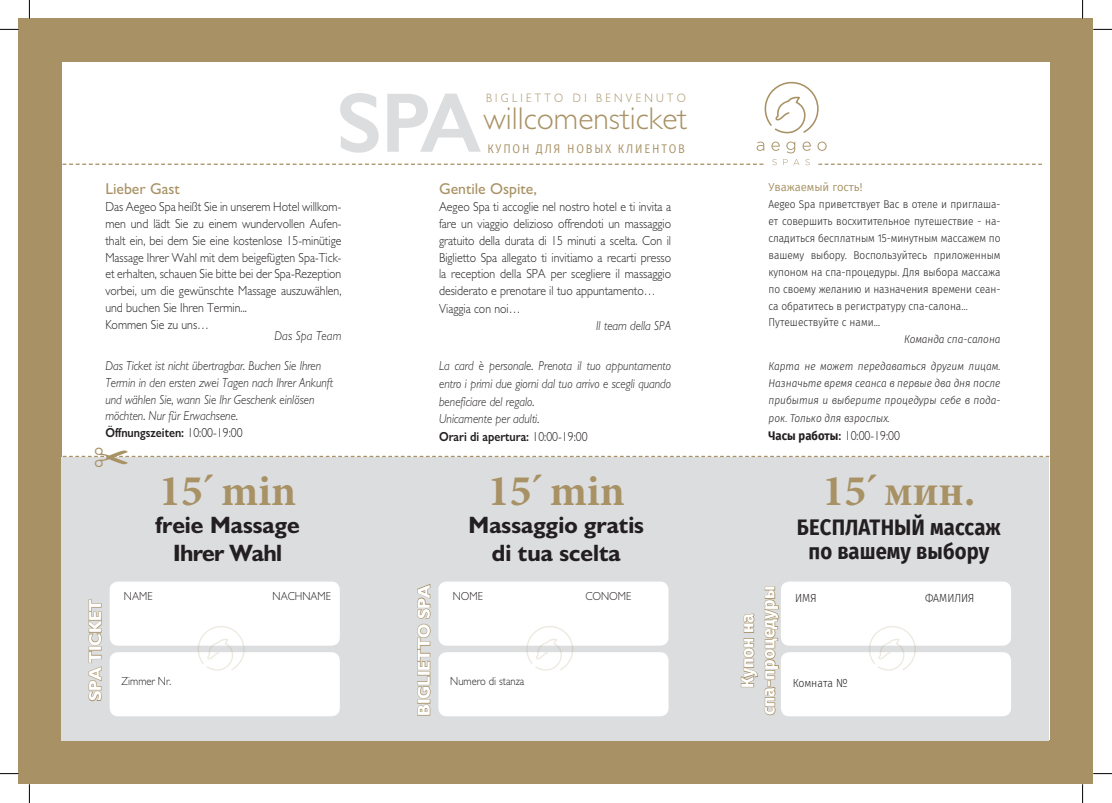
<style>
.page{position:relative;width:1112px;height:803px;background:#fff}
.page>*{position:absolute;margin:0;border:0;box-sizing:border-box;transform-origin:0 0}
.t1{font:600 85px "CF Jeckyl";color:#dcdddf}
.t2{font:700 44.12px "Minion Pro";color:#a89265}
.t3{font:300 31.62px "CF Jeckyl";color:#a89265}
.t4{font:700 23.75px "CF Jeckyl";color:#231f20}
.t5{font:700 23.75px "CF Jeckyl";letter-spacing:-.03em;color:#231f20}
.t6{font:700 22.5px "Fira Sans";letter-spacing:.005em;color:#231f20;scale:.9 1}
.t7{font:700 17.5px "CF Jeckyl";color:#fff}
.t8{font:700 17.5px "Fira Sans";color:#fff}
.t9{font:15.75px "CF Jeckyl";color:#a89265}
.t10{font:300 13.12px/16.9px "CF Jeckyl";color:#231f20;text-align:justify;scale:.9 1}
.t11{font:italic 300 13.12px/16.9px "CF Jeckyl";color:#231f20;scale:.9 1}
.t12{font:600 13.12px "CF Jeckyl";color:#231f20;scale:.9 1}
.t13{font:12.25px "Fira Sans";letter-spacing:.17em;color:#a89265;scale:.9 1}
.t14{font:300 12.25px "CF Jeckyl";letter-spacing:.3em;color:#a89265;scale:.9 1}
.t15{font:300 11.75px "CF Jeckyl";color:#231f20;scale:.9 1}
.t16{font:300 11.75px "Fira Sans";color:#231f20;scale:.9 1}
.t17{font:300 11.25px/16.9px "Fira Sans";letter-spacing:-.005em;color:#231f20;text-align:justify;scale:.9 1}
.t18{font:italic 300 11.25px/17.2px "Fira Sans";color:#231f20;text-align:justify;scale:.9 1}
.t19{font:11.25px "Fira Sans";color:#a89265}
.s1{font-weight:300}
.s2{font-family:"Fira Sans";font-weight:700;font-size:12.5px}
.s3{font-weight:600}
</style>
<div class="page">
<div style="left:19px;top:19px;width:1073px;height:765px;background:#a89265"></div>
<div style="left:62px;top:63px;width:986px;height:677px;background:#fff"></div>
<div style="left:62px;top:457px;width:986px;height:283px;background:#dcdddf"></div>
<svg style="left:756px;top:142px;width:8px;height:9px"></svg>
<svg style="left:771px;top:142px;width:8px;height:9px"></svg>
<svg style="left:786px;top:142px;width:9px;height:11px"></svg>
<svg style="left:802px;top:142px;width:8px;height:9px"></svg>
<svg style="left:817px;top:142px;width:9px;height:9px"></svg>
<svg style="left:772px;top:159px;width:4px;height:6px"></svg>
<svg style="left:783px;top:159px;width:4px;height:6px"></svg>
<svg style="left:793px;top:159px;width:6px;height:6px"></svg>
<svg style="left:805px;top:159px;width:4px;height:6px"></svg>
<svg style="left:764px;top:82px;width:54px;height:51px"></svg>
<svg style="left:62px;top:164px;width:701px;height:1px"></svg>
<svg style="left:818px;top:164px;width:223px;height:1px"></svg>
<svg style="left:88px;top:599px;width:14px;height:103px"></svg>
<div style="left:110px;top:581px;width:230px;height:65px;background:#fff;border-radius:8px"></div>
<div style="left:110px;top:652px;width:230px;height:64px;background:#fff;border-radius:8px"></div>
<svg style="left:197px;top:626px;width:47px;height:45px"></svg>
<svg style="left:417px;top:584px;width:14px;height:132px"></svg>
<div style="left:438px;top:581px;width:230px;height:65px;background:#fff;border-radius:8px"></div>
<div style="left:438px;top:652px;width:230px;height:64px;background:#fff;border-radius:8px"></div>
<svg style="left:526px;top:626px;width:47px;height:45px"></svg>
<svg style="left:740px;top:586px;width:39px;height:130px"></svg>
<div style="left:780px;top:581px;width:230px;height:65px;background:#fff;border-radius:8px"></div>
<div style="left:780px;top:652px;width:230px;height:64px;background:#fff;border-radius:8px"></div>
<svg style="left:868px;top:626px;width:47px;height:45px"></svg>
<svg style="left:0;top:29px;width:19px;height:1px"></svg>
<svg style="left:1092px;top:29px;width:19px;height:1px"></svg>
<svg style="left:0;top:773px;width:19px;height:1px"></svg>
<svg style="left:1092px;top:773px;width:19px;height:1px"></svg>
<svg style="left:29px;top:0;width:1px;height:19px"></svg>
<svg style="left:29px;top:784px;width:1px;height:19px"></svg>
<svg style="left:1081px;top:0;width:2px;height:19px"></svg>
<svg style="left:1082px;top:784px;width:1px;height:19px"></svg>
<svg style="left:63px;top:455px;width:985px;height:2px"></svg>
<p class="t1" style="left:336px;top:76px;width:145px">SPA</p>
<p class="t14" style="left:486px;top:91px;width:223px">BIGLIETTO DI BENVENUTO</p>
<p class="t3" style="left:483px;top:100px;width:205px">willcomensticket</p>
<p class="t13" style="left:487px;top:139px;width:221px">КУПОН ДЛЯ НОВЫХ КЛИЕНТОВ</p>
<p class="t9" style="left:439px;top:180px;width:99px">Gentile Ospite,</p>
<p class="t10" style="left:439px;top:198px;width:259px">Aegeo Spa ti accoglie nel nostro hotel e ti invita a fare un viaggio delizioso offrendoti un massaggio gratuito della durata di 15 minuti a scelta. Con il Biglietto Spa allegato ti invitiamo a recarti presso la reception della SPA per scegliere il massaggio desiderato e prenotare il tuo appuntamento…</p>
<p class="t10" style="left:439px;top:300px;width:92px">Viaggia con noi…</p>
<p class="t11" style="left:596px;top:317px;width:85px">Il team della SPA</p>
<p class="t9" style="left:105px;top:180px;width:76px">Lieber Gast</p>
<p class="t10" style="left:105px;top:198px;width:264px">Das Aegeo Spa heißt Sie in unserem Hotel willkom&shy;men und lädt Sie zu einem wundervollen Aufen&shy;thalt ein, bei dem Sie eine kostenlose 15-minütige Massage Ihrer Wahl mit dem beigefügten Spa-Tick&shy;et erhalten, schauen Sie bitte bei der Spa-Rezeption vorbei, um die gewünschte Massage auszuwählen, und buchen Sie Ihren Termin...</p>
<p class="t10" style="left:105px;top:316px;width:117px">Kommen Sie zu uns…</p>
<p class="t11" style="left:274px;top:327px;width:76px">Das Spa Team</p>
<p class="t11" style="left:105px;top:357px;width:254px">Das Ticket ist nicht übertragbar. Buchen Sie Ihren Termin in den ersten zwei Tagen nach Ihrer Ankunft und wählen Sie, wann Sie Ihr Geschenk einlösen möchten. Nur für Erwachsene.</p>
<p class="t12" style="left:105px;top:426px;width:154px">Öffnungszeiten: <span class="s1">10:00-19:00</span></p>
<p class="t11" style="left:439px;top:356px;width:259px;line-height:17.9px;text-align:justify">La card è personale. Prenota il tuo appuntamento entro i primi due giorni dal tuo arrivo e scegli quando beneficiare del regalo.</p>
<p class="t11" style="left:439px;top:411px;width:113px">Unicamente per adulti.</p>
<p class="t12" style="left:439px;top:429px;width:166px">Orari di apertura: <span class="s1">10:00-19:00</span></p>
<p class="t2" style="left:159px;top:460px;width:139px">15´ min</p>
<p class="t2" style="left:487px;top:460px;width:139px">15´ min</p>
<p class="t4" style="left:155px;top:511px;width:146px">freie Massage</p>
<p class="t5" style="left:173px;top:539px;width:110px">Ihrer Wahl</p>
<p class="t4" style="left:468px;top:511px;width:177px">Massaggio gratis</p>
<p class="t4" style="left:492px;top:539px;width:130px">di tua scelta</p>
<p class="t7" style="left:85px;top:701px;width:103px;rotate:-90deg">SPA TICKET</p>
<p class="t15" style="left:124px;top:589px;width:33px">NAME</p>
<p class="t15" style="left:272px;top:589px;width:66px">NACHNAME</p>
<p class="t15" style="left:121px;top:674px;width:57px">Zimmer Nr.</p>
<p class="t7" style="left:413px;top:716px;width:133px;rotate:-90deg">BIGLIETTO SPA</p>
<p class="t15" style="left:452px;top:589px;width:35px">NOME</p>
<p class="t15" style="left:585px;top:589px;width:53px">CONOME</p>
<p class="t15" style="left:450px;top:674px;width:84px">Numero di stanza</p>
<p class="t19" style="left:768px;top:179px;width:95px">Уважаемый гость!</p>
<p class="t17" style="left:768px;top:196px;width:259px">Aegeo Spa приветствует Вас в отеле и приглаша&shy;ет совершить восхитительное путешествие - на&shy;сладиться бесплатным 15-минутным массажем по вашему выбору. Воспользуйтесь приложенным купоном на спа-процедуры. Для выбора массажа по своему желанию и назначения времени сеан&shy;са обратитесь в регистратуру спа-салона…</p>
<p class="t17" style="left:768px;top:314px;width:125px">Путешествуйте с нами…</p>
<p class="t18" style="left:904px;top:331px;width:108px">Команда спа-салона</p>
<p class="t18" style="left:768px;top:358px;width:259px">Карта не может передаваться другим лицам.<br>Назначьте время сеанса в первые два дня после прибытия и выберите процедуры себе в пода&shy;рок. Только для взрослых.</p>
<p class="t10" style="left:768px;top:427px;width:147px"><span class="s2">Часы работы</span><span class="s3">:</span> 10:00-19:00</p>
<p class="t2" style="left:822px;top:460px;width:154px">15´ мин.</p>
<p class="t8" style="left:753px;top:715px;width:131px;rotate:-90deg">спа-процедуры</p>
<p class="t8" style="left:732px;top:688px;width:76px;rotate:-90deg">Купон на</p>
<p class="t6" style="left:796px;top:509px;width:228px">БЕСПЛАТНЫЙ массаж</p>
<p class="t6" style="left:808px;top:532px;width:202px">по вашему выбору</p>
<p class="t16" style="left:795px;top:589px;width:25px">ИМЯ</p>
<p class="t16" style="left:924px;top:589px;width:56px">ФАМИЛИЯ</p>
<p class="t16" style="left:792px;top:675px;width:62px">Комната №</p>
</div>
